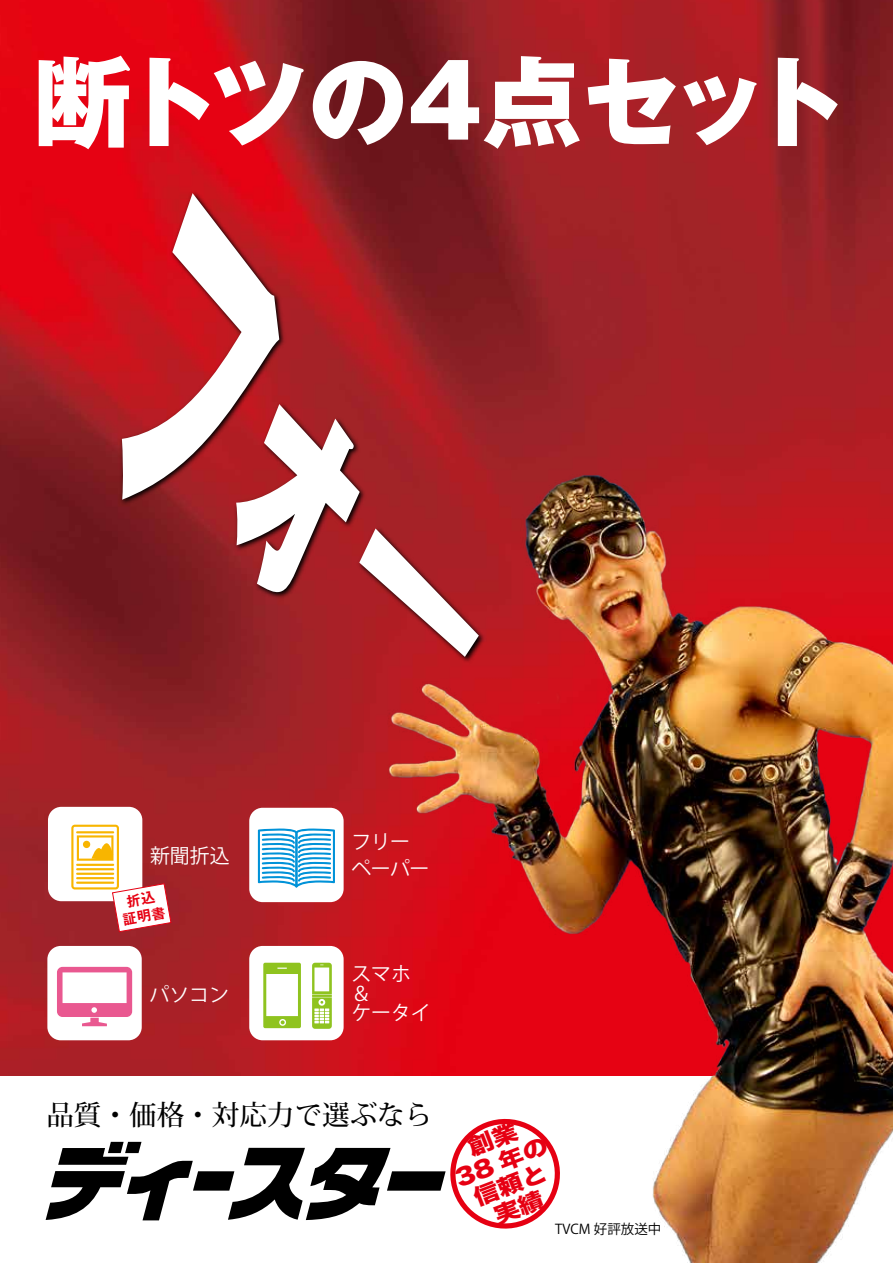
<style>
.page{position:relative;width:893px;height:1263px;background:#fff}
.page>*{position:absolute;margin:0;border:0;box-sizing:border-box;transform-origin:0 0}
.t1{font:800 99px "Gothic MB101 Pro";letter-spacing:-.115em;color:#fff}
.t2{font:500 27.6px "Koz Min Pro";color:#000}
.t3{font:22.05px/24.2px "Hira Kaku Std W8";color:#e60012;text-align:center;scale:1.16 1}
.t4{font:19.95px/20px "Koz Go Pr 6 N";color:#fff}
.t5{font:700 13.95px/17px "Gothic MB101 Pro De";color:#e60012;text-align:center}
.t6{font:13.5px "Koz Go Pro";color:#000}
</style>
<div class="page">
<img style="left:0;top:0;width:893px;height:1075px">
<img style="left:324px;top:365px;width:569px;height:898px">
<div style="left:48px;top:807px;width:94px;height:94px;background:#fff;border-radius:13px"></div>
<svg style="left:71px;top:825px;width:101px;height:108px"></svg>
<div style="left:47px;top:946px;width:95px;height:94px;background:#fff;border-radius:13px"></div>
<svg style="left:57px;top:967px;width:75px;height:59px"></svg>
<div style="left:249px;top:946px;width:95px;height:94px;background:#fff;border-radius:13px"></div>
<svg style="left:263px;top:963px;width:38px;height:65px"></svg>
<svg style="left:312px;top:963px;width:20px;height:66px"></svg>
<div style="left:249px;top:808px;width:95px;height:94px;background:#fff;border-radius:13px"></div>
<svg style="left:258px;top:828px;width:77px;height:59px"></svg>
<svg style="left:46px;top:1108px;width:518px;height:131px"></svg>
<img style="left:118px;top:189px;width:369px;height:477px">
<svg style="left:122px;top:193px;width:157px;height:307px"></svg>
<svg style="left:236px;top:404px;width:243px;height:253px"></svg>
<h1 class="t1" style="left:34px;top:19px;width:816px">断トツの４点セット</h1>
<p class="t4" style="left:150px;top:846px;width:81px">新聞折込</p>
<p class="t5" style="left:118px;top:893px;width:45px;rotate:-10deg">折込証明書</p>
<p class="t4" style="left:149px;top:985px;width:81px">パソコン</p>
<p class="t4" style="left:351px;top:828px;width:80px;line-height:27.9px">フリーペーパー</p>
<p class="t4" style="left:351px;top:964px;width:81px">スマホ＆<br>ケータイ</p>
<h2 class="t2" style="left:46px;top:1094px;width:387px">品質・価格・対応力で選ぶなら</h2>
<p class="t3" style="left:443px;top:1146px;width:85px;rotate:-21deg">創業<br>38 年の信頼と実績</p>
<p class="t6" style="left:555px;top:1220px;width:108px">TVCM 好評放送中</p>
</div>
